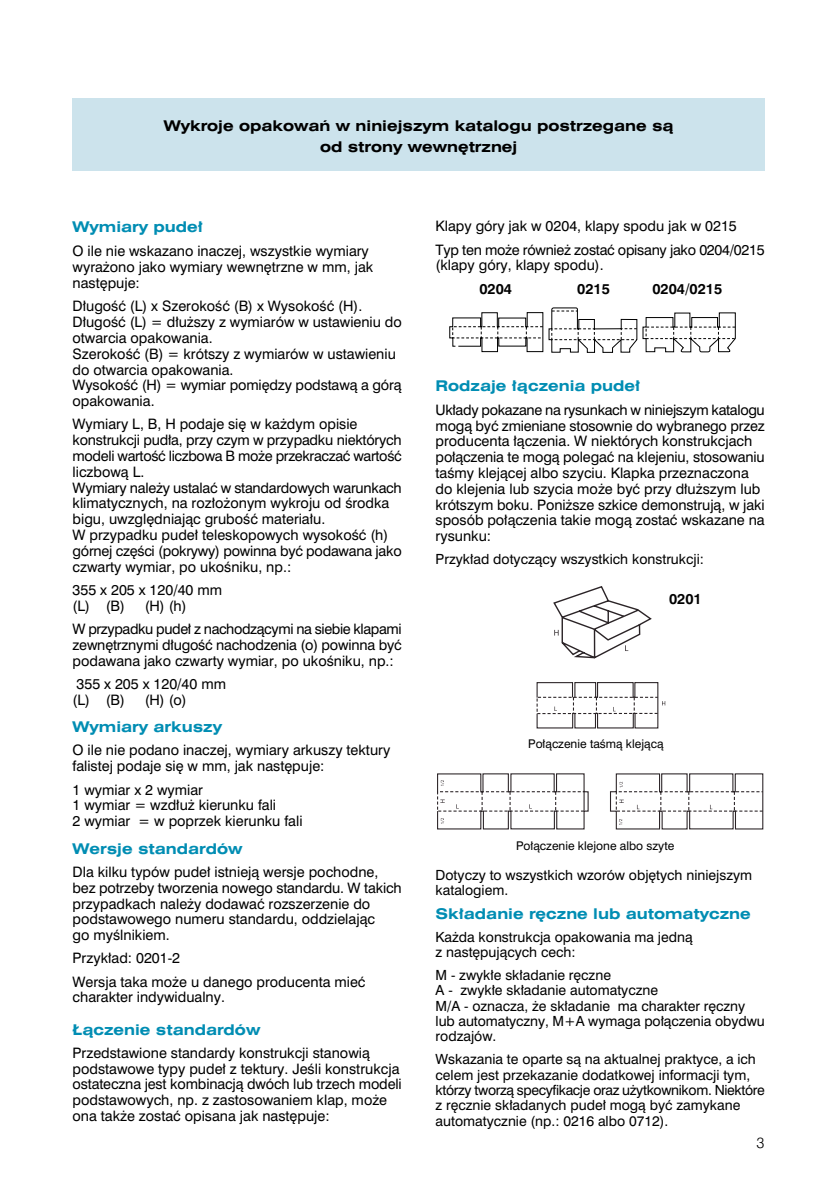
<style>
.page{position:relative;width:837px;height:1192px;background:#fff}
.page>*{position:absolute;margin:0;border:0;box-sizing:border-box;transform-origin:0 0}
.t1{font:300 15px "Swiss 721 PL";color:#000}
.t2{font:700 expanded 14.8px "Swiss 721 PL";color:#008db3}
.t3{font:700 expanded 14.8px/20.8px "Swiss 721 PL";color:#000;text-align:center}
.t4{font:14.4px/15.8px "Swiss 721 PL";color:#000}
.t5{font:14.4px/23.2px "Swiss 721 PL";letter-spacing:-.02em;color:#000}
.t6{font:14.4px/23.2px "Swiss 721 PL";letter-spacing:-.025em;color:#000}
.t7{font:700 14.4px "Swiss 721 PL";color:#000}
.t8{font:14px/15.4px "Swiss 721 PL";color:#000}
.t9{font:12px "Swiss 721 PL";color:#000}
</style>
<div class="page">
<div style="left:73px;top:98px;width:691px;height:72px;background:#cce3ec"></div>
<svg style="left:449px;top:307px;width:287px;height:46px"></svg>
<svg style="left:553px;top:586px;width:99px;height:73px"></svg>
<svg style="left:536px;top:682px;width:129px;height:46px"></svg>
<svg style="left:437px;top:773px;width:152px;height:56px"></svg>
<svg style="left:610px;top:773px;width:153px;height:56px"></svg>
<p class="t3" style="left:164px;top:116px;width:511px">Wykroje opakowaƒ w niniejszym katalogu postrzegane sà od strony wewn´trznej</p>
<p class="t2" style="left:73px;top:221px;width:132px">Wymiary pude∏</p>
<p class="t4" style="left:73px;top:245px;width:302px">O ile nie wskazano inaczej, wszystkie wymiary wyra˝ono jako wymiary wewn´trzne w mm, jak nast´puje:</p>
<p class="t4" style="left:73px;top:299px;width:330px">D∏ugoÊç (L) x SzerokoÊç (B) x WysokoÊç (H).<br>D∏ugoÊç (L) = d∏u˝szy z wymiarów w ustawieniu do otwarcia opakowania.<br>SzerokoÊç (B) = krótszy z wymiarów w ustawieniu do otwarcia opakowania.<br>WysokoÊç (H) = wymiar pomi´dzy podstawà a górà opakowania.</p>
<p class="t4" style="left:73px;top:417px;width:331px">Wymiary L, B, H podaje si´ w ka˝dym opisie konstrukcji pud∏a, przy czym w przypadku niektórych modeli wartoÊç liczbowa B mo˝e przekraczaç wartoÊç liczbowà L.<br>Wymiary nale˝y ustalaç w standardowych warunkach klimatycznych, na roz∏o˝onym wykroju od Êrodka bigu, uwzgl´dniajàc gruboÊç materia∏u.<br>W przypadku pude∏ teleskopowych wysokoÊç (h) górnej cz´Êci (pokrywy) powinna byç podawana jako czwarty wymiar, po ukoÊniku, np.:</p>
<p class="t4" style="left:73px;top:583px;width:151px">355 x 205 x 120/40 mm (L) (B)</p>
<p class="t6" style="left:73px;top:595px;width:330px;text-indent:72px">(H) (h)<br>W przypadku pude∏ z nachodzàcymi na siebie klapami</p>
<p class="t4" style="left:73px;top:638px;width:330px">zewn´trznymi d∏ugoÊç nachodzenia (o) powinna byç podawana jako czwarty wymiar, po ukoÊniku, np.:</p>
<p class="t4" style="left:73px;top:677px;width:155px">355 x 205 x 120/40 mm (L) (B)</p>
<p class="t4" style="left:145px;top:692px;width:44px">(H) (o)</p>
<p class="t2" style="left:73px;top:721px;width:151px">Wymiary arkuszy</p>
<p class="t4" style="left:73px;top:743px;width:319px">O ile nie podano inaczej, wymiary arkuszy tektury falistej podaje si´ w mm, jak nast´puje:</p>
<p class="t4" style="left:73px;top:782px;width:231px">1 wymiar x 2 wymiar<br>1 wymiar = wzd∏u˝ kierunku fali<br>2 wymiar = w poprzek kierunku fali</p>
<p class="t2" style="left:73px;top:843px;width:171px">Wersje standardów</p>
<p class="t4" style="left:73px;top:865px;width:330px">Dla kilku typów pude∏ istniejà wersje pochodne, bez potrzeby tworzenia nowego standardu. W takich przypadkach nale˝y dodawaç rozszerzenie do podstawowego numeru standardu, oddzielajàc<br>go myÊlnikiem.</p>
<p class="t4" style="left:73px;top:947px;width:294px;line-height:23.2px">Przyk∏ad: 0201-2<br>Wersja taka mo˝e u danego producenta mieç</p>
<p class="t4" style="left:73px;top:990px;width:154px">charakter indywidualny.</p>
<p class="t2" style="left:73px;top:1023px;width:189px">¸àczenie standardów</p>
<p class="t4" style="left:73px;top:1045px;width:331px">Przedstawione standardy konstrukcji stanowià podstawowe typy pude∏ z tektury. JeÊli konstrukcja ostateczna jest kombinacjà dwóch lub trzech modeli podstawowych, np. z zastosowaniem klap, mo˝e ona tak˝e zostaç opisana jak nast´puje:</p>
<p class="t5" style="left:435px;top:216px;width:331px">Klapy góry jak w 0204, klapy spodu jak w 0215<br>Typ ten mo˝e równie˝ zostaç opisany jako 0204/0215</p>
<p class="t4" style="left:435px;top:258px;width:169px">(klapy góry, klapy spodu).</p>
<p class="t7" style="left:479px;top:283px;width:34px">0204</p>
<p class="t7" style="left:577px;top:283px;width:34px">0215</p>
<p class="t7" style="left:652px;top:283px;width:71px">0204/0215</p>
<p class="t2" style="left:435px;top:381px;width:206px">Rodzaje ∏àczenia pude∏</p>
<p class="t4" style="left:435px;top:403px;width:331px">Uk∏ady pokazane na rysunkach w niniejszym katalogu mogà byç zmieniane stosownie do wybranego przez producenta ∏àczenia. W niektórych konstrukcjach po∏àczenia te mogà polegaç na klejeniu, stosowaniu taÊmy klejàcej albo szyciu. Klapka przeznaczona do klejenia lub szycia mo˝e byç przy d∏u˝szym lub krótszym boku. Poni˝sze szkice demonstrujà, w jaki sposób po∏àczenia takie mogà zostaç wskazane na rysunku:</p>
<p class="t8" style="left:435px;top:552px;width:270px">Przyk∏ad dotyczàcy wszystkich konstrukcji:</p>
<p class="t7" style="left:669px;top:593px;width:34px">0201</p>
<p class="t9" style="left:528px;top:739px;width:137px">Po∏àczenie taÊmà klejàcà</p>
<p class="t9" style="left:516px;top:841px;width:160px">Po∏àczenie klejone albo szyte</p>
<p class="t8" style="left:435px;top:868px;width:318px">Dotyczy to wszystkich wzorów obj´tych niniejszym katalogiem.</p>
<p class="t2" style="left:435px;top:907px;width:317px">Sk∏adanie r´czne lub automatyczne</p>
<p class="t8" style="left:435px;top:929px;width:259px">Ka˝da konstrukcja opakowania ma jednà z nast´pujàcych cech:</p>
<p class="t8" style="left:435px;top:968px;width:331px">M - zwyk∏e sk∏adanie r´czne<br>A - zwyk∏e sk∏adanie automatyczne<br>M/A - oznacza, ˝e sk∏adanie ma charakter r´czny lub automatyczny, M+A wymaga po∏àczenia obydwu rodzajów.</p>
<p class="t8" style="left:435px;top:1052px;width:331px">Wskazania te oparte sà na aktualnej praktyce, a ich celem jest przekazanie dodatkowej informacji tym, którzy tworzà specyfikacje oraz u˝ytkownikom. Niektóre z r´cznie sk∏adanych pude∏ mogà byç zamykane automatycznie (np.: 0216 albo 0712).</p>
<p class="t1" style="left:756px;top:1137px;width:9px">3</p>
</div>
